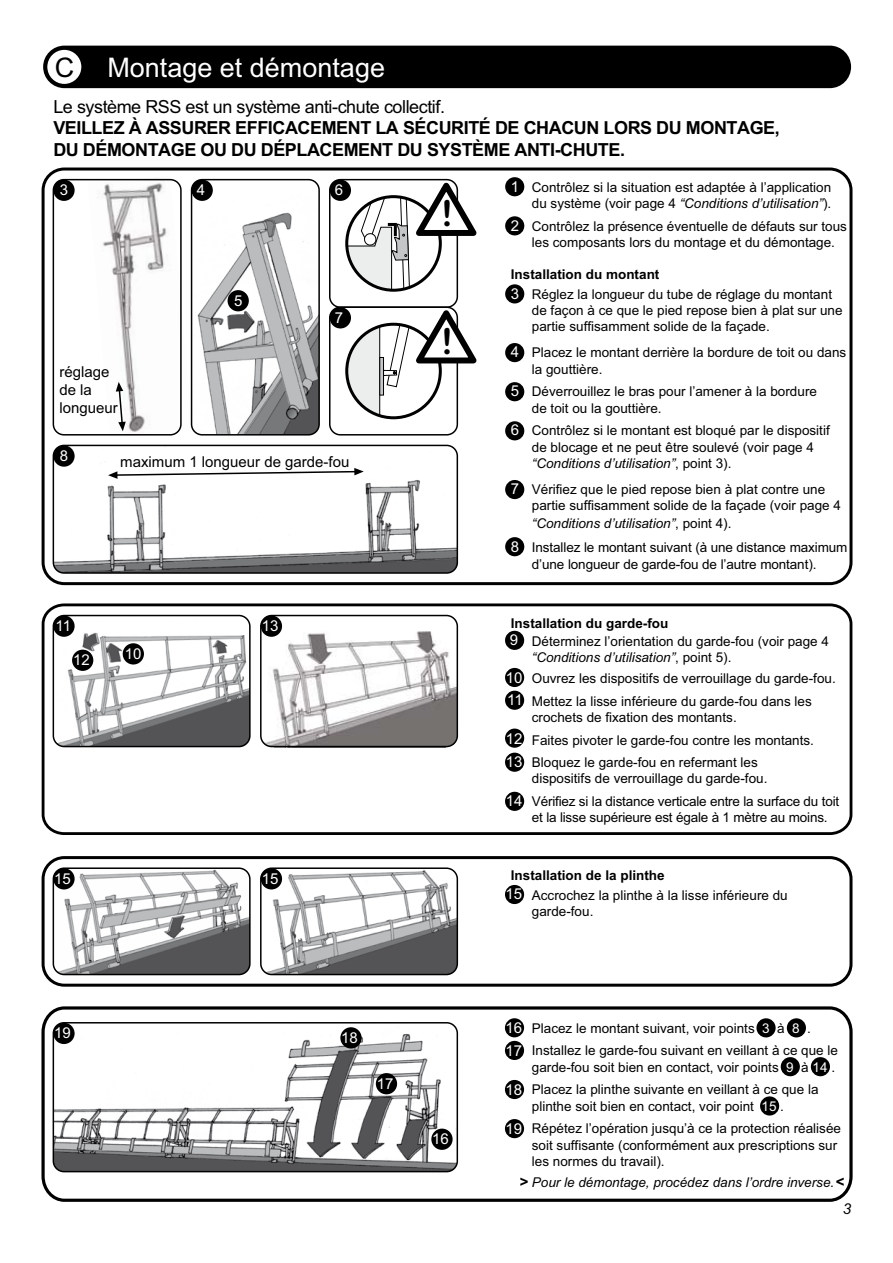
<style>
.page{position:relative;width:893px;height:1263px;background:#fff}
.page>*{position:absolute;margin:0;border:0;box-sizing:border-box;transform-origin:0 0}
.t1{font:700 54px "Arial";color:#000}
.t2{font:36px "Arial Rounded MT Bold";color:#000}
.t3{font:27px "Arial";color:#fff}
.t4{font:700 18px/21.6px "Arial";letter-spacing:-.025em;color:#000}
.t5{font:18px "Arial";letter-spacing:-.025em;color:#000}
.t6{font:15px/18px "Arial";color:#000}
.t7{font:15px "Arial";color:#fff}
.t8{font:700 15px "Arial";color:#000}
.t9{font:italic 15px "Arial";color:#000}
.t10{font:13.5px/16.2px "Arial";color:#000}
.t11{font:italic 13.5px "Arial";color:#000}
.s1{color:#000}
.s2{font-size:15px;color:#fff}
.s3{font-style:italic}
.s4{font-weight:700}
.s5{color:#fff}
</style>
<div class="page">
<div style="left:505px;top:216px;width:19px;height:19px;background:#000;border-radius:50%"></div>
<div style="left:505px;top:177px;width:19px;height:19px;background:#000;border-radius:50%"></div>
<div style="left:505px;top:284px;width:19px;height:19px;background:#000;border-radius:50%"></div>
<div style="left:505px;top:343px;width:19px;height:19px;background:#000;border-radius:50%"></div>
<div style="left:505px;top:382px;width:19px;height:19px;background:#000;border-radius:50%"></div>
<div style="left:505px;top:421px;width:19px;height:19px;background:#000;border-radius:50%"></div>
<div style="left:505px;top:480px;width:19px;height:19px;background:#000;border-radius:50%"></div>
<div style="left:505px;top:537px;width:19px;height:19px;background:#000;border-radius:50%"></div>
<img style="left:88px;top:178px;width:104px;height:258px">
<div style="left:505px;top:885px;width:19px;height:19px;background:#000;border-radius:50%"></div>
<div style="left:43px;top:46px;width:808px;height:42px;background:#000;border-radius:21px"></div>
<div style="left:47px;top:50px;width:34px;height:34px;background:#fff;border-radius:50%"></div>
<div style="left:42px;top:167px;width:810px;height:418px;border:3px solid #000;border-radius:21px"></div>
<div style="left:53px;top:179px;width:129px;height:256px;border:2px solid #000;border-radius:11px"></div>
<img style="left:53px;top:445px;width:404px;height:127px">
<div style="left:53px;top:445px;width:405px;height:129px;border:2px solid #000;border-radius:11px"></div>
<img style="left:192px;top:197px;width:127px;height:238px">
<div style="left:191px;top:179px;width:129px;height:256px;border:2px solid #000;border-radius:11px"></div>
<svg style="left:41px;top:603px;width:812px;height:232px"></svg>
<div style="left:42px;top:856px;width:810px;height:131px;border:3px solid #000;border-radius:21px"></div>
<svg style="left:41px;top:1006px;width:812px;height:196px"></svg>
<img style="left:53px;top:1023px;width:404px;height:148px">
<div style="left:53px;top:1022px;width:405px;height:150px;border:2px solid #000;border-radius:11px"></div>
<div style="left:329px;top:179px;width:129px;height:129px;border:2px solid #000;border-radius:11px"></div>
<div style="left:329px;top:306px;width:129px;height:129px;border:2px solid #000;border-radius:11px"></div>
<div style="left:53px;top:180px;width:22px;height:21px;background:#000;border-radius:50%"></div>
<div style="left:192px;top:180px;width:21px;height:21px;background:#000;border-radius:50%"></div>
<div style="left:330px;top:180px;width:21px;height:21px;background:#000;border-radius:50%"></div>
<div style="left:330px;top:307px;width:21px;height:21px;background:#000;border-radius:50%"></div>
<div style="left:228px;top:290px;width:21px;height:21px;background:#000;border-radius:50%"></div>
<div style="left:53px;top:445px;width:22px;height:22px;background:#000;border-radius:50%"></div>
<img style="left:53px;top:615px;width:197px;height:131px">
<div style="left:53px;top:615px;width:198px;height:132px;border:2px solid #000;border-radius:11px"></div>
<div style="left:53px;top:615px;width:22px;height:22px;background:#000;border-radius:50%"></div>
<div style="left:72px;top:650px;width:21px;height:21px;background:#000;border-radius:50%"></div>
<div style="left:123px;top:643px;width:21px;height:21px;background:#000;border-radius:50%"></div>
<div style="left:260px;top:615px;width:198px;height:132px;border:2px solid #000;border-radius:11px"></div>
<div style="left:261px;top:615px;width:21px;height:22px;background:#000;border-radius:50%"></div>
<img style="left:53px;top:870px;width:195px;height:104px">
<div style="left:53px;top:867px;width:198px;height:108px;border:2px solid #000;border-radius:11px"></div>
<div style="left:53px;top:868px;width:22px;height:21px;background:#000;border-radius:50%"></div>
<img style="left:262px;top:870px;width:194px;height:103px">
<div style="left:260px;top:867px;width:198px;height:108px;border:2px solid #000;border-radius:11px"></div>
<div style="left:261px;top:868px;width:21px;height:21px;background:#000;border-radius:50%"></div>
<svg style="left:116px;top:382px;width:10px;height:49px"></svg>
<svg style="left:108px;top:468px;width:256px;height:11px"></svg>
<div style="left:53px;top:1023px;width:22px;height:21px;background:#000;border-radius:50%"></div>
<div style="left:340px;top:1027px;width:22px;height:21px;background:#000;border-radius:50%"></div>
<div style="left:376px;top:1073px;width:21px;height:21px;background:#000;border-radius:50%"></div>
<div style="left:431px;top:1128px;width:22px;height:22px;background:#000;border-radius:50%"></div>
<svg style="left:347px;top:178px;width:130px;height:112px"></svg>
<svg style="left:347px;top:305px;width:130px;height:113px"></svg>
<h3 class="t3" style="left:55px;top:52px;width:332px"><span class="s1">C</span> Montage et démontage</h3>
<h3 class="t5" style="left:53px;top:96px;width:393px">Le système RSS est un système anti-chute collectif.</h3>
<h3 class="t4" style="left:53px;top:117px;width:728px">VEILLEZ À ASSURER EFFICACEMENT LA SÉCURITÉ DE CHACUN LORS DU MONTAGE,<br>DU DÉMONTAGE OU DU DÉPLACEMENT DU SYSTÈME ANTI-CHUTE.</h3>
<p class="t7" style="left:60px;top:181px;width:10px">3</p>
<p class="t7" style="left:197px;top:181px;width:10px">4</p>
<p class="t7" style="left:335px;top:181px;width:10px">6</p>
<p class="t6" style="left:59px;top:363px;width:60px">réglage de la longueur</p>
<p class="t7" style="left:234px;top:292px;width:10px">5</p>
<p class="t7" style="left:335px;top:309px;width:10px">7</p>
<p class="t7" style="left:60px;top:447px;width:10px">8</p>
<p class="t6" style="left:120px;top:453px;width:231px">maximum 1 longueur de garde-fou</p>
<p class="t7" style="left:56px;top:617px;width:17px">11</p>
<p class="t7" style="left:73px;top:651px;width:18px">12</p>
<p class="t7" style="left:125px;top:645px;width:18px">10</p>
<p class="t7" style="left:262px;top:617px;width:18px">13</p>
<h1 class="t1" style="left:437px;top:177px;width:19px">!</h1>
<h2 class="t2" style="left:441px;top:192px;width:13px">!</h2>
<h1 class="t1" style="left:437px;top:305px;width:19px">!</h1>
<h2 class="t2" style="left:441px;top:320px;width:13px">!</h2>
<p class="t7" style="left:54px;top:870px;width:18px">15</p>
<p class="t7" style="left:262px;top:870px;width:18px">15</p>
<p class="t7" style="left:54px;top:1024px;width:18px">19</p>
<p class="t7" style="left:341px;top:1029px;width:18px">18</p>
<p class="t7" style="left:377px;top:1075px;width:18px">17</p>
<p class="t7" style="left:432px;top:1130px;width:18px">16</p>
<p class="t10" style="left:511px;top:179px;width:322px;text-align:right"><span class="s2">1</span> Contrôlez si la situation est adaptée à l’application du système (voir page 4 <span class="s3">“Conditions d’utilisation”</span>).</p>
<p class="t10" style="left:532px;top:218px;width:317px;text-indent:-21px"><span class="s2">2</span> Contrôlez la présence éventuelle de défauts sur tous les composants lors du montage et du démontage.</p>
<p class="t10" style="left:511px;top:265px;width:323px;line-height:19.5px"><span class="s4">Installation du montant<br></span><span class="s2">3</span> Réglez la longueur du tube de réglage du montant</p>
<p class="t10" style="left:532px;top:302px;width:312px">de façon à ce que le pied repose bien à plat sur une partie suffisamment solide de la façade.</p>
<p class="t10" style="left:532px;top:345px;width:316px;text-indent:-21px"><span class="s2">4</span> Placez le montant derrière la bordure de toit ou dans la gouttière.</p>
<p class="t10" style="left:532px;top:384px;width:287px;text-indent:-21px"><span class="s2">5</span> Déverrouillez le bras pour l’amener à la bordure de toit ou la gouttière.</p>
<p class="t10" style="left:532px;top:423px;width:299px;text-indent:-21px"><span class="s2">6</span> Contrôlez si le montant est bloqué par le dispositif de blocage et ne peut être soulevé (voir page 4 <span class="s3">“Conditions d’utilisation”</span>, point 3).</p>
<p class="t10" style="left:532px;top:481px;width:311px;text-indent:-21px"><span class="s2">7</span> Vérifiez que le pied repose bien à plat contre une partie suffisamment solide de la façade (voir page 4</p>
<p class="t10" style="left:511px;top:511px;width:338px;line-height:24.3px;text-indent:21px"><span class="s3">“Conditions d’utilisation”</span>, point 4).<br><span class="s2">8</span> Installez le montant suivant (à une distance maximum</p>
<p class="t10" style="left:532px;top:556px;width:286px">d’une longueur de garde-fou de l’autre montant).</p>
<p class="t10" style="left:510px;top:614px;width:321px;line-height:18px"><span class="s4">Installation du garde-fou<br></span><span class="s2">9</span> Déterminez l’orientation du garde-fou (voir page 4</p>
<p class="t10" style="left:506px;top:646px;width:332px;line-height:21.9px;text-indent:26px"><span class="s3">“Conditions d’utilisation”</span>, point 5).<br><span class="s2">10</span> Ouvrez les dispositifs de verrouillage du garde-fou.<br><span class="s2">11</span> Mettez la lisse inférieure du garde-fou dans les</p>
<p class="t10" style="left:506px;top:706px;width:310px;line-height:22.6px;text-indent:26px">crochets de fixation des montants.<br><span class="s2">12</span> Faites pivoter le garde-fou contre les montants.<br><span class="s2">13</span> Bloquez le garde-fou en refermant les</p>
<p class="t10" style="left:506px;top:767px;width:335px;line-height:22.8px;text-indent:26px">dispositifs de verrouillage du garde-fou.<br><span class="s2">14</span> Vérifiez si la distance verticale entre la surface du toit</p>
<p class="t10" style="left:532px;top:809px;width:297px">et la lisse supérieure est égale à 1 mètre au moins.</p>
<p class="t10" style="left:506px;top:866px;width:284px;line-height:19.5px;text-indent:5px"><span class="s4">Installation de la plinthe<br></span><span class="s2">15</span> Accrochez la plinthe à la lisse inférieure du</p>
<p class="t10" style="left:532px;top:903px;width:63px">garde-fou.</p>
<p class="t10" style="left:506px;top:1017px;width:334px;line-height:22.5px"><span class="s2">16</span> Placez le montant suivant, voir points <span class="s5">3</span> à <span class="s5">8</span> .<br><span class="s2">17</span> Installez le garde-fou suivant en veillant à ce que le</p>
<p class="t10" style="left:506px;top:1055px;width:331px;line-height:22.8px;text-indent:26px">garde-fou soit bien en contact, voir points <span class="s5">9</span> à <span class="s5">14</span> .<br><span class="s2">18</span> Placez la plinthe suivante en veillant à ce que la</p>
<p class="t10" style="left:506px;top:1094px;width:337px;line-height:22.8px;text-indent:26px">plinthe soit bien en contact, voir point <span class="s5">15</span> .<br><span class="s2">19</span> Répétez l’opération jusqu’à ce la protection réalisée</p>
<p class="t10" style="left:532px;top:1137px;width:307px">soit suffisante (conformément aux prescriptions sur les normes du travail).</p>
<p class="t8" style="left:520px;top:1173px;width:10px">&gt;</p>
<p class="t8" style="left:836px;top:1173px;width:10px">&lt;</p>
<p class="t11" style="left:532px;top:1174px;width:304px">Pour le démontage, procédez dans l’ordre inverse.</p>
<p class="t9" style="left:843px;top:1201px;width:10px">3</p>
</div>
